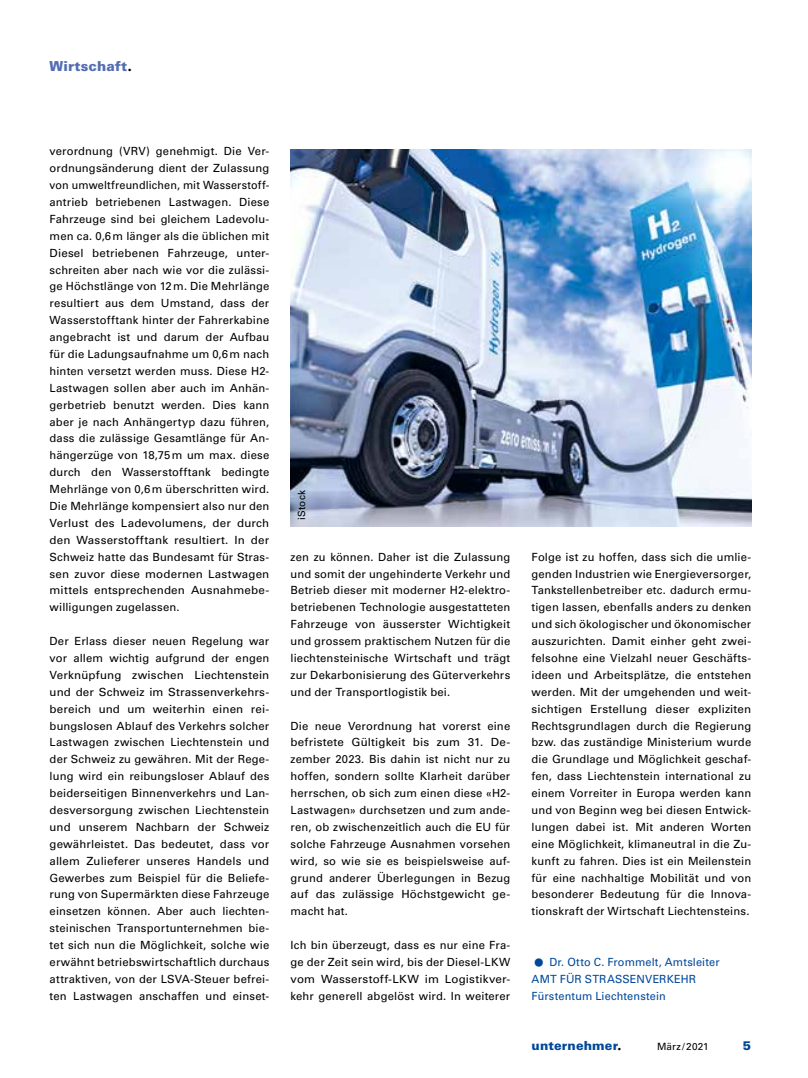
<style>
.page{position:relative;width:808px;height:1078px;background:#fff}
.page>*{position:absolute;margin:0;border:0;box-sizing:border-box;transform-origin:0 0}
.t1{font:800 50px "Futura BT";color:#00489a}
.t2{font:900 13.75px "Univers";letter-spacing:.01em;color:#526db3}
.t3{font:900 12.5px "Univers";letter-spacing:.01em;color:#00489a}
.t4{font:11.25px/16.9px "Univers";letter-spacing:.015em;color:#000;text-align:justify}
.t5{font:11.25px/16.9px "Univers";letter-spacing:.015em;color:#00489a}
.t6{font:10px "Univers";letter-spacing:.015em;color:#000}
.s1{font-family:"Futura BT";font-weight:800;font-size:15.12px;color:#000}
.s2{font-family:"Futura";font-weight:800;font-size:13.75px;color:#000}
</style>
<div class="page">
<img style="left:291px;top:149px;width:460px;height:377px">
<p class="t2" style="left:50px;top:57px;width:84px">Wirtschaft<span class="s1">.</span></p>
<p class="t4" style="left:50px;top:143px;width:221px">verordnung (VRV) genehmigt. Die Ver&shy;ordnungsänderung dient der Zulassung von umweltfreundlichen, mit Wasserstoff&shy;antrieb betriebenen Lastwagen. Diese Fahrzeuge sind bei gleichem Ladevolu&shy;men ca. 0,6m länger als die üblichen mit Diesel betriebenen Fahrzeuge, unter&shy;schreiten aber nach wie vor die zulässi&shy;ge Höchstlänge von 12m. Die Mehrlänge resultiert aus dem Umstand, dass der Wasserstofftank hinter der Fahrerkabine angebracht ist und darum der Aufbau für die Ladungsaufnahme um 0,6m nach hinten versetzt werden muss. Diese H2- Lastwagen sollen aber auch im Anhän&shy;gerbetrieb benutzt werden. Dies kann aber je nach Anhängertyp dazu führen, dass die zulässige Gesamtlänge für An&shy;hängerzüge von 18,75m um max. diese durch den Wasserstofftank bedingte Mehrlänge von 0,6m überschritten wird.<br>Die Mehrlänge kompensiert also nur den Verlust des Ladevolumens, der durch den Wasserstofftank resultiert. In der Schweiz hatte das Bundesamt für Stras&shy;sen zuvor diese modernen Lastwagen mittels entsprechenden Ausnahmebe&shy;willigungen zugelassen.</p>
<p class="t4" style="left:50px;top:632px;width:221px">Der Erlass dieser neuen Regelung war vor allem wichtig aufgrund der engen Verknüpfung zwischen Liechtenstein und der Schweiz im Strassenverkehrs&shy;bereich und um weiterhin einen rei&shy;bungslosen Ablauf des Verkehrs solcher Lastwagen zwischen Liechtenstein und der Schweiz zu gewähren. Mit der Rege&shy;lung wird ein reibungsloser Ablauf des beiderseitigen Binnenverkehrs und Lan&shy;desversorgung zwischen Liechtenstein und unserem Nachbarn der Schweiz gewährleistet. Das bedeutet, dass vor allem Zulieferer unseres Handels und Gewerbes zum Beispiel für die Beliefe&shy;rung von Supermärkten diese Fahrzeuge einsetzen können. Aber auch liechten&shy;steinischen Transportunternehmen bie&shy;tet sich nun die Möglichkeit, solche wie erwähnt betriebswirtschaftlich durchaus attraktiven, von der LSVA-Steuer befrei&shy;ten Lastwagen anschaffen und einset-</p>
<p class="t6" style="left:296px;top:519px;width:31px;rotate:-90deg">iStock</p>
<p class="t4" style="left:291px;top:548px;width:221px">zen zu können. Daher ist die Zulassung und somit der ungehinderte Verkehr und Betrieb dieser mit moderner H2-elektro&shy;betriebenen Technologie ausgestatteten Fahrzeuge von äusserster Wichtigkeit und grossem praktischem Nutzen für die liechtensteinische Wirtschaft und trägt zur Dekarbonisierung des Güterverkehrs und der Transportlogistik bei.</p>
<p class="t4" style="left:291px;top:717px;width:221px">Die neue Verordnung hat vorerst eine befristete Gültigkeit bis zum 31. De&shy;zember 2023. Bis dahin ist nicht nur zu hoffen, sondern sollte Klarheit darüber herrschen, ob sich zum einen diese «H2- Lastwagen» durchsetzen und zum ande&shy;ren, ob zwischenzeitlich auch die EU für solche Fahrzeuge Ausnahmen vorsehen wird, so wie sie es beispielsweise auf&shy;grund anderer Überlegungen in Bezug auf das zulässige Höchstgewicht ge&shy;macht hat.</p>
<p class="t4" style="left:291px;top:936px;width:221px">Ich bin überzeugt, dass es nur eine Fra&shy;ge der Zeit sein wird, bis der Diesel-LKW vom Wasserstoff-LKW im Logistikver&shy;kehr generell abgelöst wird. In weiterer</p>
<p class="t4" style="left:531px;top:548px;width:221px">Folge ist zu hoffen, dass sich die umlie&shy;genden Industrien wie Energieversorger, Tankstellenbetreiber etc. dadurch ermu&shy;tigen lassen, ebenfalls anders zu denken und sich ökologischer und ökonomischer auszurichten. Damit einher geht zwei&shy;felsohne eine Vielzahl neuer Geschäfts&shy;ideen und Arbeitsplätze, die entstehen werden. Mit der umgehenden und weit&shy;sichtigen Erstellung dieser expliziten Rechtsgrundlagen durch die Regierung bzw. das zuständige Ministerium wurde die Grundlage und Möglichkeit geschaf&shy;fen, dass Liechtenstein international zu einem Vorreiter in Europa werden kann und von Beginn weg bei diesen Entwick&shy;lungen dabei ist. Mit anderen Worten eine Möglichkeit, klimaneutral in die Zu&shy;kunft zu fahren. Dies ist ein Meilenstein für eine nachhaltige Mobilität und von besonderer Bedeutung für die Innova&shy;tionskraft der Wirtschaft Liechtensteins.</p>
<p class="t5" style="left:532px;top:953px;width:190px;text-indent:18px">Dr. Otto C. Frommelt, Amtsleiter<br>AMT FÜR STRASSENVERKEHR<br>Fürstentum Liechtenstein</p>
<h1 class="t1" style="left:531px;top:917px;width:16px">.</h1>
<p class="t3" style="left:531px;top:1037px;width:92px">unternehmer<span class="s2">.</span></p>
<p class="t6" style="left:657px;top:1040px;width:53px">März/2021</p>
<p class="t3" style="left:743px;top:1037px;width:10px">5</p>
</div>
